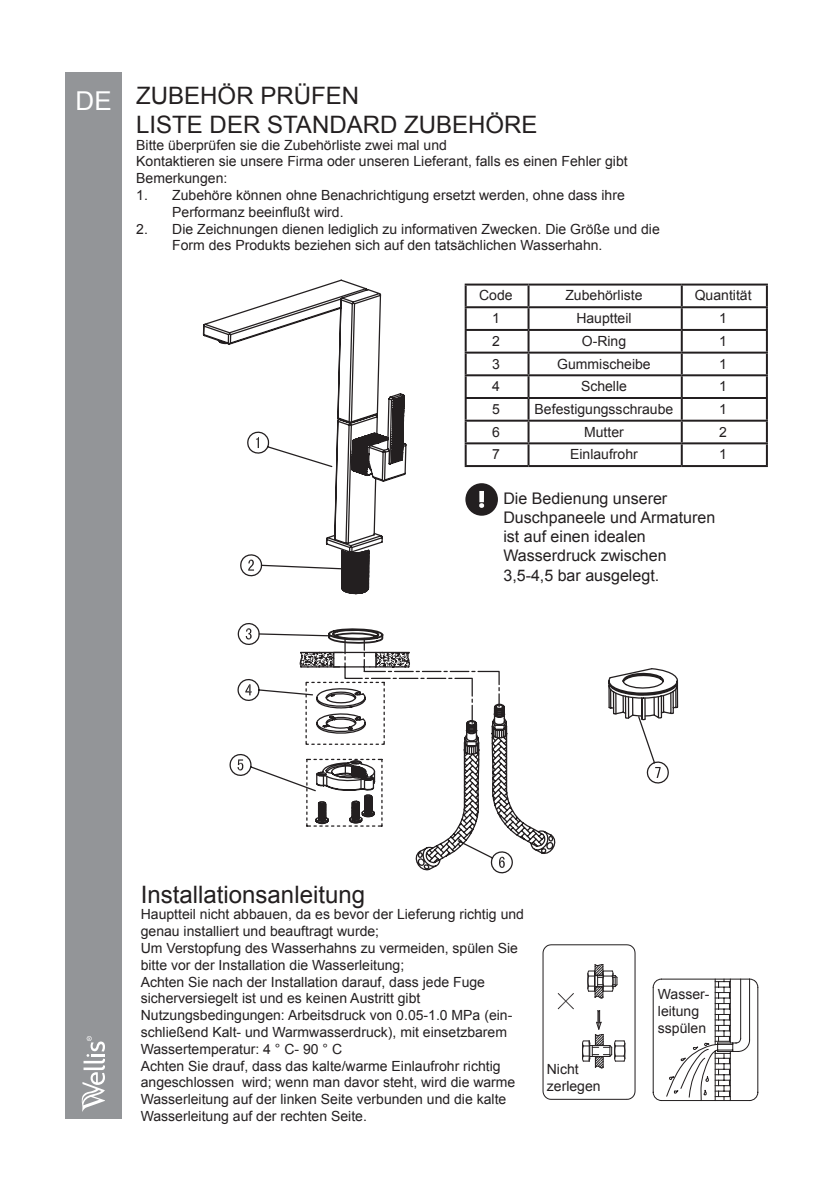
<style>
.page{position:relative;width:840px;height:1191px;background:#fff}
.page>*{position:absolute;margin:0;border:0;box-sizing:border-box;transform-origin:0 0}
.t1{font:24px/28.8px "Arial";color:#231f20}
.t2{font:16px/19.2px "Arial";color:#231f20}
.t3{font:14px/16.8px "Arial";color:#231f20}
.s1{font-size:26px;color:#fff}
</style>
<div class="page">
<div style="left:65px;top:72px;width:57px;height:1047px;background:#939598"></div>
<svg style="left:81px;top:1036px;width:24px;height:76px"></svg>
<svg style="left:542px;top:944px;width:93px;height:155px"></svg>
<svg style="left:652px;top:978px;width:105px;height:123px"></svg>
<hr style="left:464px;top:283px;width:64px;height:2px;background:#231f20">
<hr style="left:464px;top:285px;width:2px;height:21px;background:#231f20">
<hr style="left:528px;top:283px;width:153px;height:2px;background:#231f20">
<hr style="left:527px;top:285px;width:2px;height:21px;background:#231f20">
<hr style="left:681px;top:283px;width:86px;height:2px;background:#231f20">
<hr style="left:680px;top:285px;width:2px;height:21px;background:#231f20">
<hr style="left:765px;top:285px;width:2px;height:21px;background:#231f20">
<hr style="left:464px;top:306px;width:64px;height:2px;background:#231f20">
<hr style="left:464px;top:308px;width:2px;height:21px;background:#231f20">
<hr style="left:528px;top:306px;width:153px;height:2px;background:#231f20">
<hr style="left:527px;top:308px;width:2px;height:21px;background:#231f20">
<hr style="left:681px;top:306px;width:86px;height:2px;background:#231f20">
<hr style="left:680px;top:308px;width:2px;height:21px;background:#231f20">
<hr style="left:765px;top:308px;width:2px;height:21px;background:#231f20">
<hr style="left:464px;top:329px;width:64px;height:2px;background:#231f20">
<hr style="left:464px;top:331px;width:2px;height:20px;background:#231f20">
<hr style="left:528px;top:329px;width:153px;height:2px;background:#231f20">
<hr style="left:527px;top:331px;width:2px;height:20px;background:#231f20">
<hr style="left:681px;top:329px;width:86px;height:2px;background:#231f20">
<hr style="left:680px;top:331px;width:2px;height:20px;background:#231f20">
<hr style="left:765px;top:331px;width:2px;height:20px;background:#231f20">
<hr style="left:464px;top:351px;width:64px;height:2px;background:#231f20">
<hr style="left:464px;top:353px;width:2px;height:21px;background:#231f20">
<hr style="left:528px;top:351px;width:153px;height:2px;background:#231f20">
<hr style="left:527px;top:353px;width:2px;height:21px;background:#231f20">
<hr style="left:681px;top:351px;width:86px;height:2px;background:#231f20">
<hr style="left:680px;top:353px;width:2px;height:21px;background:#231f20">
<hr style="left:765px;top:353px;width:2px;height:21px;background:#231f20">
<hr style="left:464px;top:374px;width:64px;height:2px;background:#231f20">
<hr style="left:464px;top:376px;width:2px;height:21px;background:#231f20">
<hr style="left:528px;top:374px;width:153px;height:2px;background:#231f20">
<hr style="left:527px;top:376px;width:2px;height:21px;background:#231f20">
<hr style="left:681px;top:374px;width:86px;height:2px;background:#231f20">
<hr style="left:680px;top:376px;width:2px;height:21px;background:#231f20">
<hr style="left:765px;top:376px;width:2px;height:21px;background:#231f20">
<hr style="left:464px;top:397px;width:64px;height:2px;background:#231f20">
<hr style="left:464px;top:399px;width:2px;height:21px;background:#231f20">
<hr style="left:528px;top:397px;width:153px;height:2px;background:#231f20">
<hr style="left:527px;top:399px;width:2px;height:21px;background:#231f20">
<hr style="left:681px;top:397px;width:86px;height:2px;background:#231f20">
<hr style="left:680px;top:399px;width:2px;height:21px;background:#231f20">
<hr style="left:765px;top:399px;width:2px;height:21px;background:#231f20">
<hr style="left:464px;top:420px;width:64px;height:2px;background:#231f20">
<hr style="left:464px;top:422px;width:2px;height:20px;background:#231f20">
<hr style="left:528px;top:420px;width:153px;height:2px;background:#231f20">
<hr style="left:527px;top:422px;width:2px;height:20px;background:#231f20">
<hr style="left:681px;top:420px;width:86px;height:2px;background:#231f20">
<hr style="left:680px;top:422px;width:2px;height:20px;background:#231f20">
<hr style="left:765px;top:422px;width:2px;height:20px;background:#231f20">
<hr style="left:464px;top:442px;width:64px;height:2px;background:#231f20">
<hr style="left:464px;top:444px;width:2px;height:21px;background:#231f20">
<hr style="left:528px;top:442px;width:153px;height:2px;background:#231f20">
<hr style="left:527px;top:444px;width:2px;height:21px;background:#231f20">
<hr style="left:681px;top:442px;width:86px;height:2px;background:#231f20">
<hr style="left:680px;top:444px;width:2px;height:21px;background:#231f20">
<hr style="left:765px;top:444px;width:2px;height:21px;background:#231f20">
<hr style="left:464px;top:465px;width:64px;height:2px;background:#231f20">
<hr style="left:528px;top:465px;width:153px;height:2px;background:#231f20">
<hr style="left:681px;top:465px;width:86px;height:2px;background:#231f20">
<svg style="left:237px;top:623px;width:21px;height:22px"></svg>
<svg style="left:495px;top:871px;width:14px;height:3px"></svg>
<svg style="left:237px;top:679px;width:21px;height:22px"></svg>
<svg style="left:258px;top:628px;width:295px;height:243px"></svg>
<svg style="left:240px;top:553px;width:130px;height:42px"></svg>
<svg style="left:326px;top:628px;width:58px;height:16px"></svg>
<svg style="left:229px;top:751px;width:154px;height:76px"></svg>
<svg style="left:305px;top:667px;width:248px;height:156px"></svg>
<svg style="left:608px;top:668px;width:70px;height:116px"></svg>
<svg style="left:202px;top:279px;width:205px;height:274px"></svg>
<div style="left:465px;top:483px;width:32px;height:33px;background:#231f20;border-radius:50%"></div>
<svg style="left:479px;top:491px;width:6px;height:17px"></svg>
<h1 class="t1" style="left:136px;top:81px;width:402px;text-indent:-61px"><span class="s1">DE</span> ZUBEHÖR PRÜFEN<br>LISTE DER STANDARD ZUBEHÖRE</h1>
<p class="t3" style="left:136px;top:136px;width:492px">Bitte überprüfen sie die Zubehörliste zwei mal und<br>Kontaktieren sie unsere Firma oder unseren Lieferant, falls es einen Fehler gibt<br>Bemerkungen:</p>
<p class="t3" style="left:172px;top:187px;width:454px;text-indent:-36px">1. Zubehöre können ohne Benachrichtigung ersetzt werden, ohne dass ihre<br>Performanz beeinflußt wird.</p>
<p class="t3" style="left:172px;top:220px;width:489px;text-indent:-36px">2. Die Zeichnungen dienen lediglich zu informativen Zwecken. Die Größe und die<br>Form des Produkts beziehen sich auf den tatsächlichen Wasserhahn.</p>
<p class="t3" style="left:479px;top:287px;width:35px">Code</p>
<p class="t3" style="left:565px;top:287px;width:79px">Zubehörliste</p>
<p class="t3" style="left:694px;top:287px;width:58px">Quantität</p>
<p class="t3" style="left:491px;top:310px;width:9px">1</p>
<p class="t3" style="left:576px;top:310px;width:57px">Hauptteil</p>
<p class="t3" style="left:718px;top:310px;width:9px">1</p>
<p class="t3" style="left:491px;top:333px;width:9px">2</p>
<p class="t3" style="left:581px;top:333px;width:46px">O-Ring</p>
<p class="t3" style="left:718px;top:333px;width:9px">1</p>
<p class="t3" style="left:491px;top:355px;width:9px">3</p>
<p class="t3" style="left:557px;top:355px;width:95px">Gummischeibe</p>
<p class="t3" style="left:718px;top:355px;width:9px">1</p>
<p class="t3" style="left:491px;top:378px;width:9px">4</p>
<p class="t3" style="left:580px;top:378px;width:47px">Schelle</p>
<p class="t3" style="left:718px;top:378px;width:9px">1</p>
<p class="t3" style="left:491px;top:401px;width:9px">5</p>
<p class="t3" style="left:534px;top:401px;width:140px">Befestigungsschraube</p>
<p class="t3" style="left:718px;top:401px;width:9px">1</p>
<p class="t3" style="left:491px;top:423px;width:9px">6</p>
<p class="t3" style="left:583px;top:423px;width:41px">Mutter</p>
<p class="t3" style="left:718px;top:423px;width:9px">2</p>
<p class="t3" style="left:491px;top:446px;width:9px">7</p>
<p class="t3" style="left:569px;top:446px;width:69px">Einlaufrohr</p>
<p class="t3" style="left:718px;top:446px;width:9px">1</p>
<p class="t2" style="left:503px;top:488px;width:213px">Die Bedienung unserer<br>Duschpaneele und Armaturen ist auf einen idealen<br>Wasserdruck zwischen<br>3,5-4,5 bar ausgelegt.</p>
<h1 class="t1" style="left:141px;top:880px;width:226px">Installationsanleitung</h1>
<p class="t3" style="left:141px;top:906px;width:384px">Hauptteil nicht abbauen, da es bevor der Lieferung richtig und genau installiert und beauftragt wurde;<br>Um Verstopfung des Wasserhahns zu vermeiden, spülen Sie bitte vor der Installation die Wasserleitung;<br>Achten Sie nach der Installation darauf, dass jede Fuge sicherversiegelt ist und es keinen Austritt gibt Nutzungsbedingungen: Arbeitsdruck von 0.05-1.0 MPa (ein&shy;schließend Kalt- und Warmwasserdruck), mit einsetzbarem Wassertemperatur: 4 ° C- 90 ° C<br>Achten Sie drauf, dass das kalte/warme Einlaufrohr richtig angeschlossen wird; wenn man davor steht, wird die warme Wasserleitung auf der linken Seite verbunden und die kalte Wasserleitung auf der rechten Seite.</p>
<p class="t3" style="left:546px;top:1061px;width:55px">Nicht zerlegen</p>
<p class="t3" style="left:657px;top:986px;width:53px">Wasser&shy;leitung sspülen</p>
</div>
